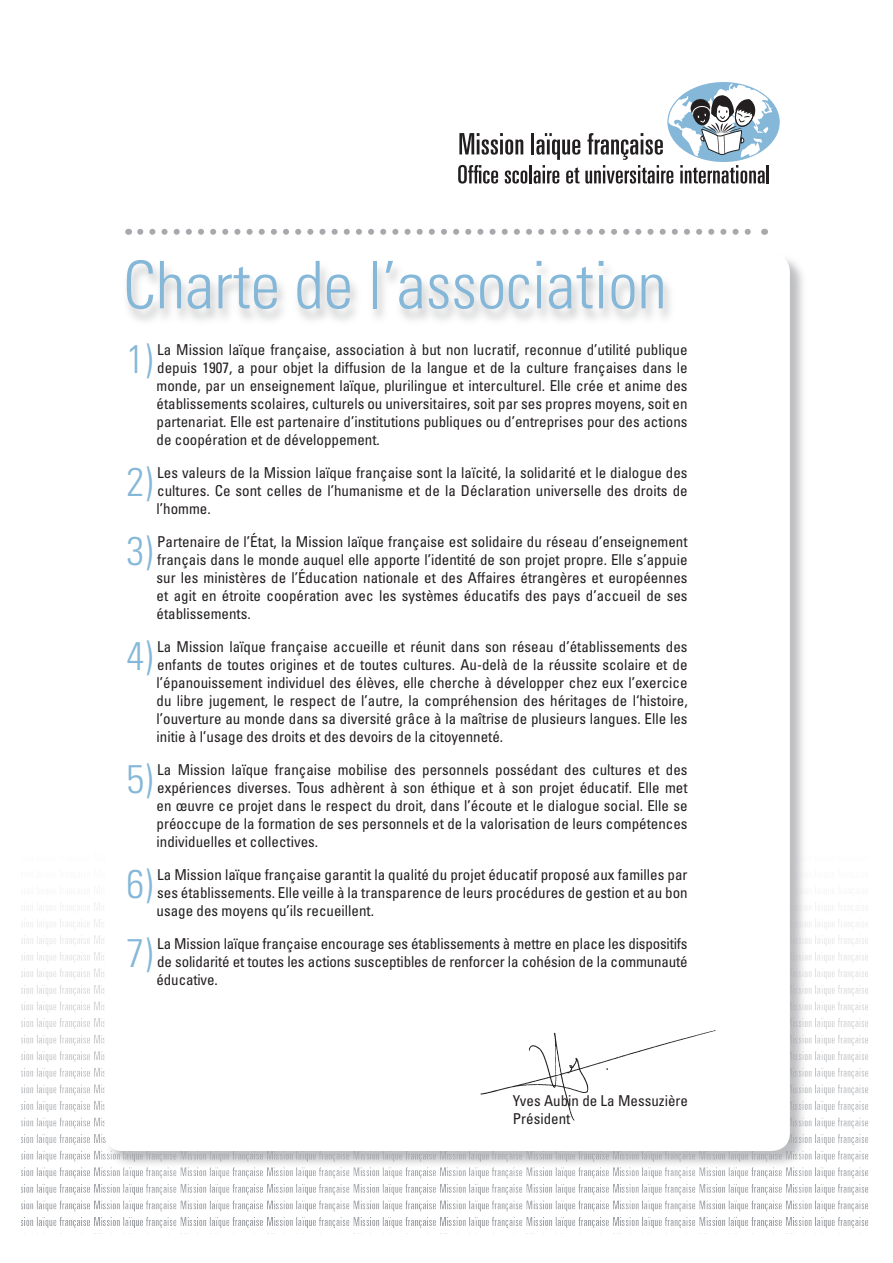
<style>
.page{position:relative;width:893px;height:1263px;background:#fff}
.page>*{position:absolute;margin:0;border:0;box-sizing:border-box;transform-origin:0 0}
.t1{font:300 condensed 65.7px "Univers LT Std";color:#85b7d8}
.t2{font:300 condensed 39.9px "Univers LT Std";color:#85b7d8}
.t3{font:condensed 15px/18px "Univers LT Std";color:#231f20;text-align:justify}
</style>
<div class="page">
<img style="left:21px;top:82px;width:848px;height:1146px">
<svg style="left:459px;top:133px;width:64px;height:22px"></svg>
<hr style="left:531px;top:133px;width:3px;height:21px;background:#231f20">
<svg style="left:458px;top:165px;width:40px;height:19px"></svg>
<svg style="left:505px;top:170px;width:22px;height:14px"></svg>
<hr style="left:529px;top:165px;width:3px;height:18px;background:#231f20">
<svg style="left:534px;top:84px;width:238px;height:100px"></svg>
<div style="left:104px;top:252px;width:704px;height:917px;background:#a8a9ad;opacity:.75"></div>
<div style="left:105px;top:254px;width:685px;height:897px;background:#fff;border-radius:18px"></div>
<svg style="left:480px;top:1030px;width:236px;height:90px"></svg>
<svg style="left:140px;top:229px;width:618px;height:6px"></svg>
<div style="left:122px;top:259px;width:555px;height:69px;background:#a8a9ad;opacity:.75"></div>
<h1 class="t1" style="left:123px;top:246px;width:545px">Charte de l’association</h1>
<h2 class="t2" style="left:127px;top:335px;width:28px">1)</h2>
<p class="t3" style="left:157px;top:341px;width:533px">La Mission laïque française, association à but non lucratif, reconnue d’utilité publique depuis 1907, a pour objet la diffusion de la langue et de la culture françaises dans le monde, par un enseignement laïque, plurilingue et interculturel. Elle crée et anime des établissements scolaires, culturels ou universitaires, soit par ses propres moyens, soit en partenariat. Elle est partenaire d’institutions publiques ou d’entreprises pour des actions de coopération et de développement.</p>
<h2 class="t2" style="left:127px;top:458px;width:28px">2)</h2>
<p class="t3" style="left:157px;top:464px;width:533px">Les valeurs de la Mission laïque française sont la laïcité, la solidarité et le dialogue des cultures. Ce sont celles de l’humanisme et de la Déclaration universelle des droits de l’homme.</p>
<h2 class="t2" style="left:127px;top:527px;width:28px">3)</h2>
<p class="t3" style="left:157px;top:532px;width:532px">Partenaire de l’état, la Mission laïque française est solidaire du réseau d’enseignement français dans le monde auquel elle apporte l’identité de son projet propre. Elle s’appuie sur les ministères de l’éducation nationale et des Affaires étrangères et européennes et agit en étroite coopération avec les systèmes éducatifs des pays d’accueil de ses établissements.</p>
<h2 class="t2" style="left:127px;top:632px;width:28px">4)</h2>
<p class="t3" style="left:157px;top:637px;width:533px">La Mission laïque française accueille et réunit dans son réseau d’établissements des enfants de toutes origines et de toutes cultures. Au-delà de la réussite scolaire et de l’épanouissement individuel des élèves, elle cherche à développer chez eux l’exercice du libre jugement, le respect de l’autre, la compréhension des héritages de l‘histoire, l’ouverture au monde dans sa diversité grâce à la maîtrise de plusieurs langues. Elle les initie à l’usage des droits et des devoirs de la citoyenneté.</p>
<h2 class="t2" style="left:127px;top:755px;width:28px">5)</h2>
<p class="t3" style="left:157px;top:760px;width:533px">La Mission laïque française mobilise des personnels possédant des cultures et des expériences diverses. Tous adhèrent à son éthique et à son projet éducatif. Elle met en œuvre ce projet dans le respect du droit, dans l’écoute et le dialogue social. Elle se préoccupe de la formation de ses personnels et de la valorisation de leurs compétences individuelles et collectives.</p>
<h2 class="t2" style="left:127px;top:860px;width:28px">6)</h2>
<p class="t3" style="left:157px;top:865px;width:533px">La Mission laïque française garantit la qualité du projet éducatif proposé aux familles par ses établissements. Elle veille à la transparence de leurs procédures de gestion et au bon usage des moyens qu’ils recueillent.</p>
<h2 class="t2" style="left:127px;top:929px;width:28px">7)</h2>
<p class="t3" style="left:157px;top:934px;width:532px">La Mission laïque française encourage ses établissements à mettre en place les dispositifs de solidarité et toutes les actions susceptibles de renforcer la cohésion de la communauté éducative.</p>
<p class="t3" style="left:513px;top:1092px;width:177px">Yves Aubin de La Messuzière<br>Président</p>
</div>
